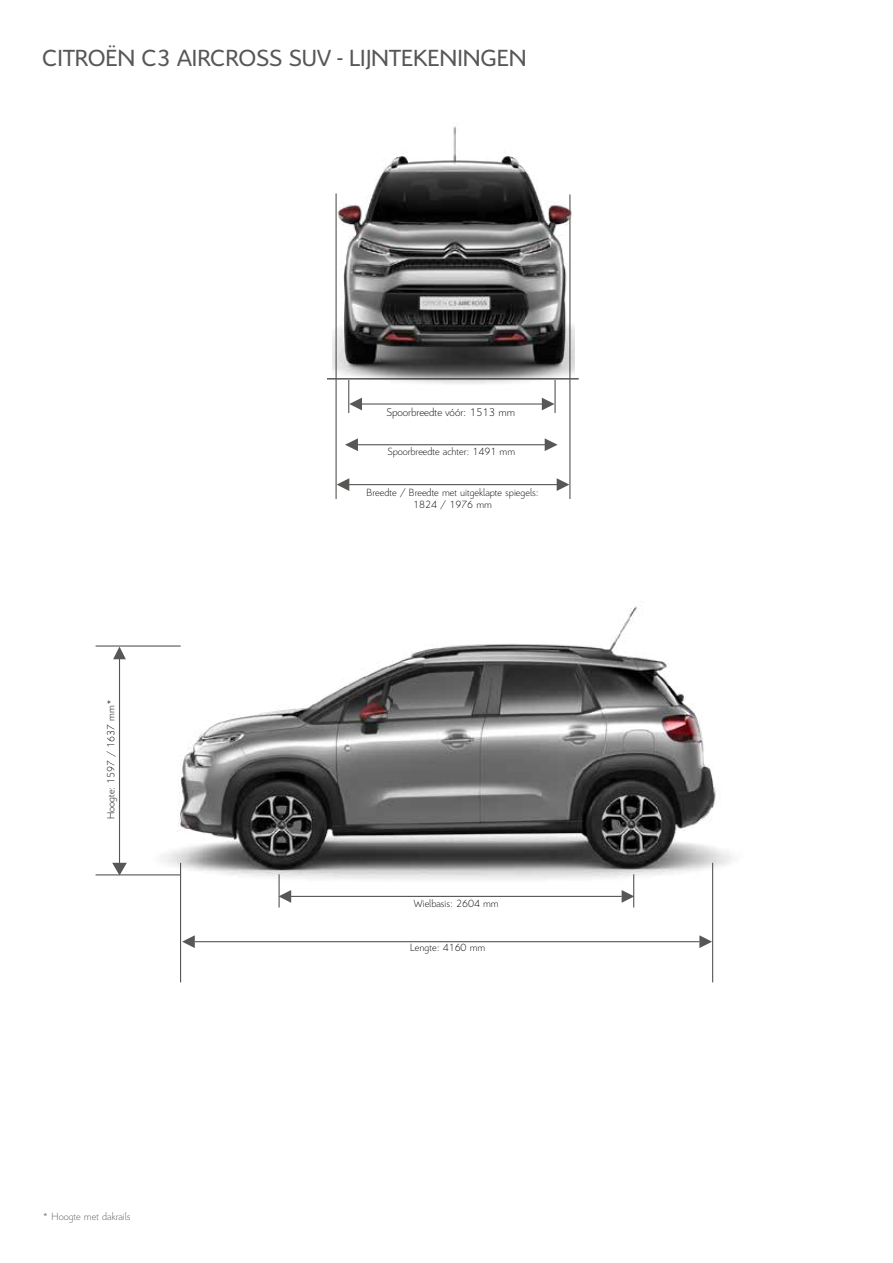
<style>
.page{position:relative;width:893px;height:1263px;background:#fff}
.page>*{position:absolute;margin:0;border:0;box-sizing:border-box;transform-origin:0 0}
.t1{font:25.2px "Citroen";color:#575756}
.t2{font:300 12px "Citroen";color:#000}
.t3{font:300 11.25px/12px "Citroen";color:#000;text-align:center}
.t4{font:300 11.25px "Citroen";color:#575756}
</style>
<div class="page">
<img style="left:125px;top:606px;width:607px;height:290px">
<hr style="left:327px;top:378px;width:252px;height:2px;background:#575756">
<hr style="left:569px;top:194px;width:1px;height:305px;background:#575756">
<hr style="left:336px;top:193px;width:1px;height:306px;background:#575756">
<img style="left:332px;top:126px;width:243px;height:277px">
<hr style="left:554px;top:380px;width:2px;height:33px;background:#575756">
<hr style="left:348px;top:380px;width:1px;height:33px;background:#575756">
<hr style="left:360px;top:403px;width:183px;height:2px;background:#575756">
<svg style="left:542px;top:398px;width:12px;height:12px"></svg>
<svg style="left:349px;top:398px;width:13px;height:12px"></svg>
<hr style="left:355px;top:444px;width:191px;height:1px;background:#575756">
<svg style="left:545px;top:438px;width:13px;height:13px"></svg>
<svg style="left:345px;top:438px;width:13px;height:13px"></svg>
<svg style="left:557px;top:478px;width:12px;height:13px"></svg>
<hr style="left:344px;top:484px;width:219px;height:1px;background:#575756">
<svg style="left:337px;top:478px;width:12px;height:13px"></svg>
<hr style="left:96px;top:645px;width:85px;height:2px;background:#575756">
<hr style="left:96px;top:874px;width:85px;height:1px;background:#575756">
<hr style="left:180px;top:863px;width:1px;height:119px;background:#575756">
<hr style="left:712px;top:863px;width:1px;height:119px;background:#575756">
<hr style="left:119px;top:649px;width:1px;height:221px;background:#575756">
<svg style="left:113px;top:647px;width:13px;height:12px"></svg>
<svg style="left:112px;top:863px;width:15px;height:12px"></svg>
<hr style="left:288px;top:896px;width:334px;height:1px;background:#575756">
<svg style="left:622px;top:890px;width:11px;height:13px"></svg>
<svg style="left:280px;top:890px;width:11px;height:13px"></svg>
<hr style="left:195px;top:941px;width:504px;height:1px;background:#575756">
<svg style="left:699px;top:935px;width:13px;height:13px"></svg>
<svg style="left:182px;top:935px;width:13px;height:13px"></svg>
<hr style="left:633px;top:874px;width:1px;height:33px;background:#575756">
<hr style="left:279px;top:874px;width:1px;height:33px;background:#575756">
<h1 class="t1" style="left:43px;top:42px;width:486px">CITROËN C3 AIRCROSS SUV - LIJNTEKENINGEN</h1>
<p class="t3" style="left:104px;top:819px;width:122px;rotate:-90deg">Hoogte: 1597 / 1637 mm*</p>
<p class="t4" style="left:43px;top:1209px;width:90px">* Hoogte met dakrails</p>
<p class="t2" style="left:386px;top:404px;width:130px">Spoorbreedte vóór: 1513 mm</p>
<p class="t3" style="left:387px;top:445px;width:129px">Spoorbreedte achter: 1491 mm</p>
<p class="t3" style="left:367px;top:486px;width:174px">Breedte / Breedte met uitgeklapte spiegels:<br>1824 / 1976 mm</p>
<p class="t3" style="left:414px;top:896px;width:86px">Wielbasis: 2604 mm</p>
<p class="t3" style="left:410px;top:941px;width:77px">Lengte: 4160 mm</p>
</div>
